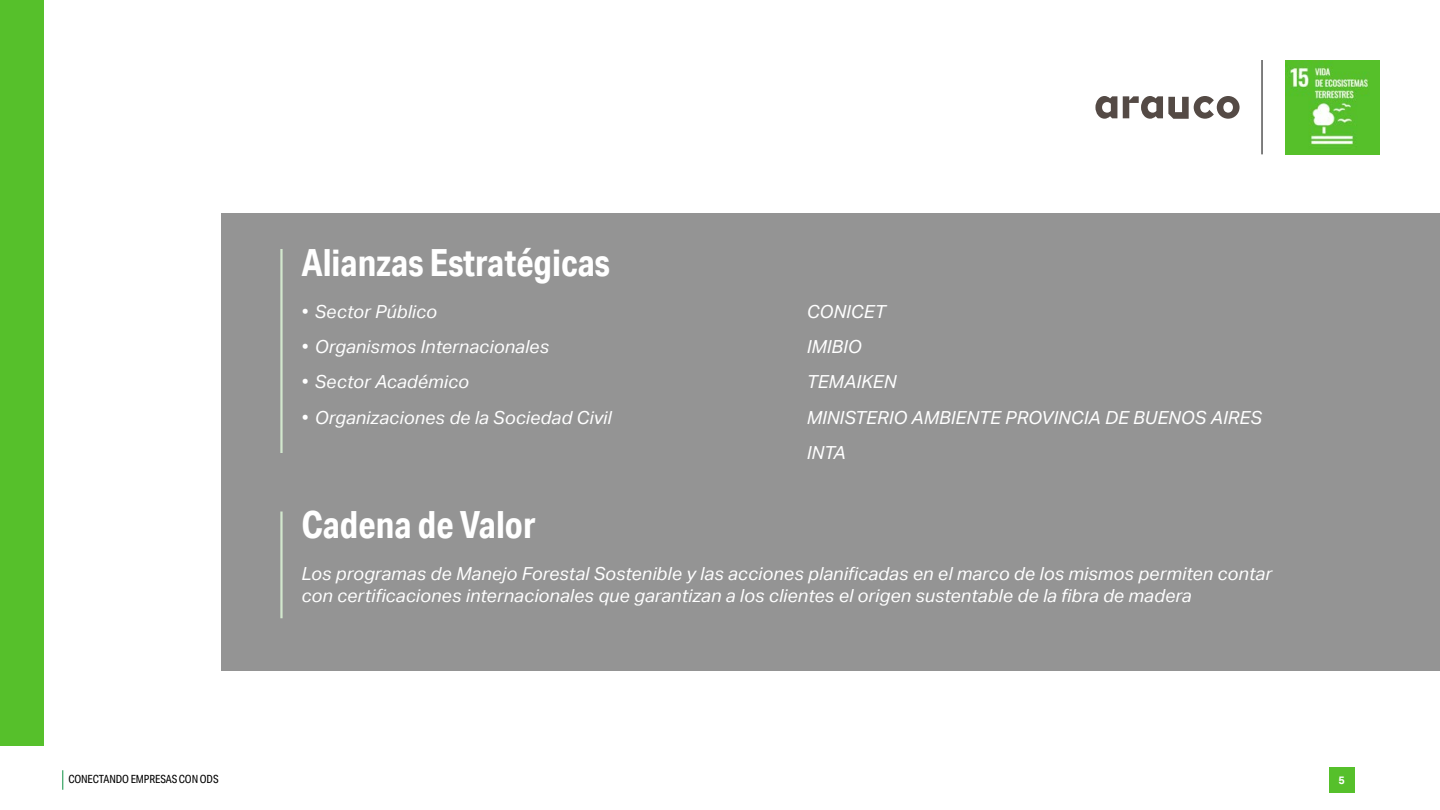
<style>
.page{position:relative;width:1440px;height:810px;background:#fff}
.page>*{position:absolute;margin:0;border:0;box-sizing:border-box;transform-origin:0 0}
.t1{font:700 37.5px "Aktiv Grotesk Cd";color:#fff}
.t2{font:italic 18px/35.2px "Aktiv Grotesk";letter-spacing:.01em;color:#fff}
.t3{font:11.25px "Aktiv Grotesk Cd";letter-spacing:-.01em;color:#000}
.t4{font:700 10.88px "Aktiv Grotesk";color:#fff}
</style>
<div class="page">
<svg style="left:62px;top:770px;width:1px;height:20px"></svg>
<div style="left:1329px;top:767px;width:25px;height:26px;background:#56c02b"></div>
<img style="left:1285px;top:60px;width:95px;height:95px">
<hr style="left:1262px;top:60px;width:1px;height:94px;background:#000">
<svg style="left:1095px;top:96px;width:22px;height:23px"></svg>
<svg style="left:1123px;top:96px;width:117px;height:23px"></svg>
<div style="left:0;top:0;width:44px;height:746px;background:#56c02b"></div>
<div style="left:221px;top:213px;width:1219px;height:457px;background:#949494"></div>
<hr style="left:280px;top:249px;width:3px;height:204px;background:#d2e7cd">
<hr style="left:280px;top:512px;width:3px;height:106px;background:#d2e7cd">
<h1 class="t1" style="left:301px;top:239px;width:310px">Alianzas Estratégicas</h1>
<p class="t2" style="left:301px;top:294px;width:137px">• Sector Público</p>
<p class="t2" style="left:301px;top:329px;width:249px">• Organismos Internacionales</p>
<p class="t2" style="left:301px;top:364px;width:169px">• Sector Académico</p>
<p class="t2" style="left:301px;top:400px;width:312px">• Organizaciones de la Sociedad Civil</p>
<p class="t2" style="left:807px;top:294px;width:457px">CONICET<br>IMIBIO<br>TEMAIKEN<br>MINISTERIO AMBIENTE PROVINCIA DE BUENOS AIRES<br>INTA</p>
<h1 class="t1" style="left:301px;top:502px;width:236px">Cadena de Valor</h1>
<p class="t2" style="left:301px;top:563px;width:972px;line-height:21.8px">Los programas de Manejo Forestal Sostenible y las acciones planificadas en el marco de los mismos permiten contar con certificaciones internacionales que garantizan a los clientes el origen sustentable de la fibra de madera</p>
<p class="t3" style="left:68px;top:773px;width:152px">CONECTANDO EMPRESAS CON ODS</p>
<p class="t4" style="left:1338px;top:774px;width:8px">5</p>
</div>
